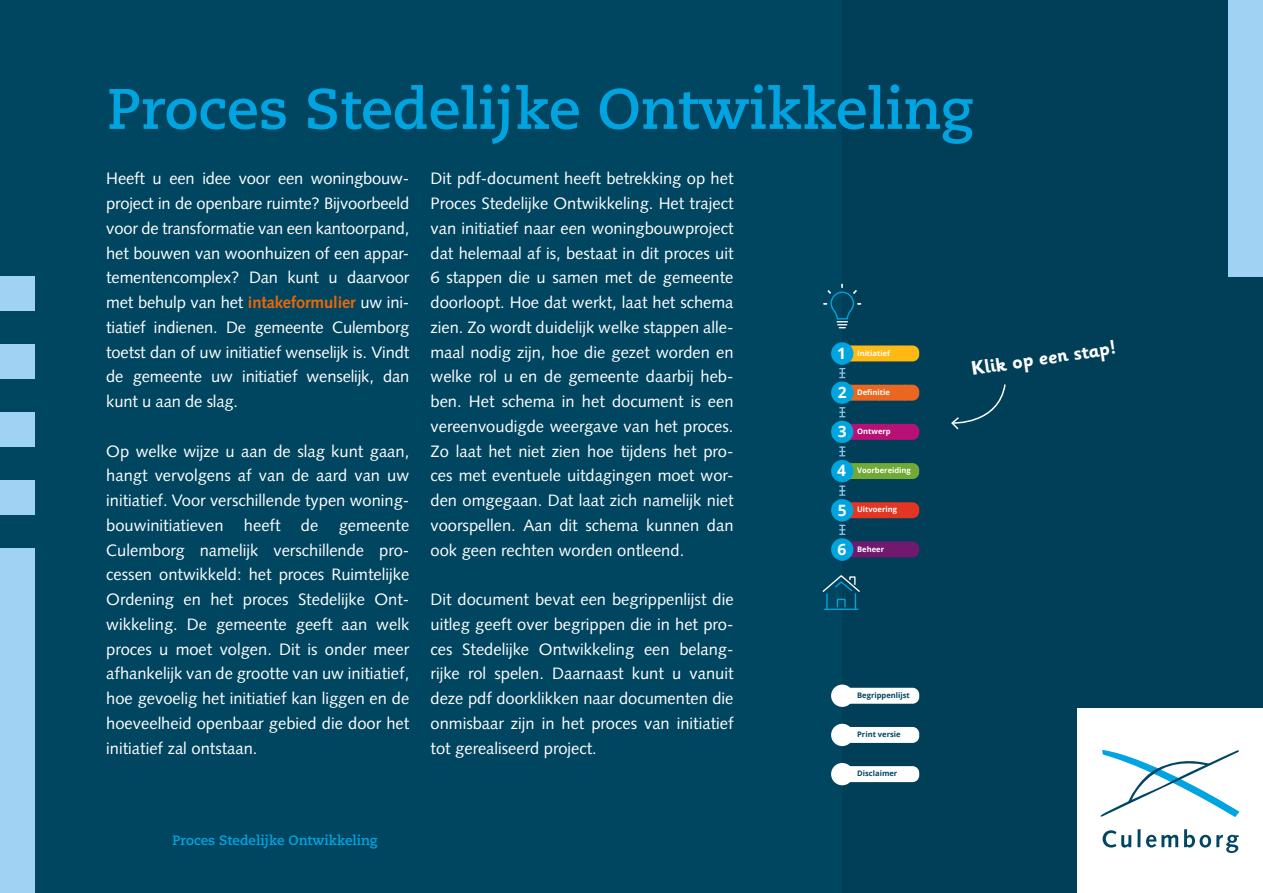
<style>
.page{position:relative;width:1263px;height:893px;background:#004661}
.page>*{position:absolute;margin:0;border:0;box-sizing:border-box;transform-origin:0 0}
.t1{font:700 57px "Caecilia LT Pro 75";color:#00a4e1}
.t2{font:700 19.5px "Sassoon Infant Std";color:#fff}
.t3{font:16.5px/24.8px "Syntax LT Std";color:#fff;text-align:justify}
.t4{font:700 15.6px "Open Sans";color:#fff}
.t5{font:700 13.5px "Caecilia LT Pro 75";color:#00a4e1}
.t6{font:700 7.65px "Open Sans";color:#fff}
.t7{font:700 7.65px "Open Sans";color:#004661}
.s1{font-weight:700;color:#ec6608}
.s2{font-size:15.6px}
</style>
<div class="page">
<div style="left:842px;top:0;width:421px;height:893px;background:#003f57"></div>
<div style="left:835px;top:345px;width:84px;height:16px;background:#feb913;border-radius:7px"></div>
<div style="left:835px;top:541px;width:84px;height:16px;background:#71196f;border-radius:7px"></div>
<div style="left:835px;top:502px;width:84px;height:16px;background:#e33521;border-radius:7px"></div>
<div style="left:835px;top:463px;width:84px;height:16px;background:#70a933;border-radius:7px"></div>
<div style="left:835px;top:424px;width:84px;height:16px;background:#b71175;border-radius:7px"></div>
<div style="left:835px;top:385px;width:84px;height:16px;background:#ea6721;border-radius:7px"></div>
<svg style="left:823px;top:284px;width:38px;height:44px"></svg>
<hr style="left:824px;top:609px;width:34px;height:1px;background:#bfbfbf">
<svg style="left:822px;top:575px;width:38px;height:34px"></svg>
<div style="left:831px;top:381px;width:22px;height:23px;background:#00a5df;border-radius:50%"></div>
<div style="left:831px;top:421px;width:22px;height:22px;background:#00a5df;border-radius:50%"></div>
<div style="left:831px;top:460px;width:22px;height:22px;background:#00a5df;border-radius:50%"></div>
<div style="left:831px;top:499px;width:22px;height:22px;background:#00a5df;border-radius:50%"></div>
<div style="left:831px;top:538px;width:22px;height:23px;background:#00a5df;border-radius:50%"></div>
<svg style="left:840px;top:525px;width:5px;height:10px"></svg>
<svg style="left:840px;top:368px;width:5px;height:10px"></svg>
<svg style="left:840px;top:407px;width:5px;height:10px"></svg>
<svg style="left:840px;top:446px;width:5px;height:10px"></svg>
<svg style="left:840px;top:485px;width:5px;height:11px"></svg>
<div style="left:831px;top:342px;width:22px;height:23px;background:#00a5df;border-radius:50%"></div>
<div style="left:835px;top:688px;width:84px;height:16px;background:#fff;border-radius:7px"></div>
<div style="left:835px;top:766px;width:84px;height:16px;background:#fff;border-radius:7px"></div>
<div style="left:835px;top:727px;width:84px;height:16px;background:#fff;border-radius:7px"></div>
<div style="left:831px;top:724px;width:22px;height:22px;background:#fff;border-radius:50%"></div>
<div style="left:831px;top:763px;width:22px;height:22px;background:#fff;border-radius:50%"></div>
<div style="left:831px;top:685px;width:22px;height:22px;background:#fff;border-radius:50%"></div>
<div style="left:1229px;top:0;width:34px;height:276px;background:#9fd2f3"></div>
<div style="left:0;top:276px;width:34px;height:34px;background:#9fd2f3"></div>
<div style="left:0;top:344px;width:34px;height:34px;background:#9fd2f3"></div>
<div style="left:0;top:412px;width:34px;height:34px;background:#9fd2f3"></div>
<div style="left:0;top:480px;width:34px;height:34px;background:#9fd2f3"></div>
<div style="left:0;top:549px;width:34px;height:344px;background:#9fd2f3"></div>
<div style="left:1077px;top:708px;width:186px;height:185px;background:#fff"></div>
<svg style="left:1102px;top:830px;width:29px;height:17px"></svg>
<hr style="left:1137px;top:829px;width:3px;height:18px;background:#004563">
<svg style="left:1146px;top:835px;width:32px;height:12px"></svg>
<svg style="left:1184px;top:829px;width:55px;height:24px"></svg>
<svg style="left:1100px;top:750px;width:139px;height:67px"></svg>
<svg style="left:951px;top:384px;width:55px;height:46px"></svg>
<h1 class="t1" style="left:107px;top:70px;width:868px">Proces Stedelijke Ontwikkeling</h1>
<p class="t3" style="left:106px;top:166px;width:304px">Heeft u een idee voor een woningbouw&shy;project in de openbare ruimte? Bijvoorbeeld voor de transformatie van een kantoorpand, het bouwen van woonhuizen of een appar&shy;tementencomplex? Dan kunt u daarvoor met behulp van het <span class="s1">intakeformulier</span> uw ini&shy;tiatief indienen. De gemeente Culemborg toetst dan of uw initiatief wenselijk is. Vindt de gemeente uw initiatief wenselijk, dan kunt u aan de slag.</p>
<p class="t3" style="left:106px;top:438px;width:304px">Op welke wijze u aan de slag kunt gaan, hangt vervolgens af van de aard van uw initiatief. Voor verschillende typen woning&shy;bouwinitiatieven heeft de gemeente Culemborg namelijk verschillende pro&shy;cessen ontwikkeld: het proces Ruimtelijke Ordening en het proces Stedelijke Ont&shy;wikkeling. De gemeente geeft aan welk proces u moet volgen. Dit is onder meer afhankelijk van de grootte van uw initiatief, hoe gevoelig het initiatief kan liggen en de hoeveelheid openbaar gebied die door het initiatief zal ontstaan.</p>
<p class="t3" style="left:431px;top:166px;width:304px">Dit pdf-document heeft betrekking op het Proces Stedelijke Ontwikkeling. Het traject van initiatief naar een woningbouwproject dat helemaal af is, bestaat in dit proces uit 6 stappen die u samen met de gemeente doorloopt. Hoe dat werkt, laat het schema zien. Zo wordt duidelijk welke stappen alle&shy;maal nodig zijn, hoe die gezet worden en welke rol u en de gemeente daarbij heb&shy;ben. Het schema in het document is een vereenvoudigde weergave van het proces.<br>Zo laat het niet zien hoe tijdens het pro&shy;ces met eventuele uitdagingen moet wor&shy;den omgegaan. Dat laat zich namelijk niet voorspellen. Aan dit schema kunnen dan ook geen rechten worden ontleend.</p>
<p class="t3" style="left:431px;top:587px;width:304px">Dit document bevat een begrippenlijst die uitleg geeft over begrippen die in het pro&shy;ces Stedelijke Ontwikkeling een belang&shy;rijke rol spelen. Daarnaast kunt u vanuit deze pdf doorklikken naar documenten die onmisbaar zijn in het proces van initiatief tot gerealiseerd project.</p>
<p class="t5" style="left:172px;top:831px;width:207px">Proces Stedelijke Ontwikkeling</p>
<p class="t4" style="left:837px;top:342px;width:10px">1</p>
<p class="t6" style="left:857px;top:347px;width:35px">Initiatief</p>
<p class="t6" style="left:838px;top:387px;width:54px"><span class="s2">2</span> Definitie</p>
<p class="t4" style="left:838px;top:420px;width:10px">3</p>
<p class="t4" style="left:837px;top:460px;width:10px">4</p>
<p class="t4" style="left:838px;top:499px;width:10px">5</p>
<p class="t4" style="left:837px;top:538px;width:10px">6</p>
<p class="t6" style="left:857px;top:426px;width:35px">Ontwerp</p>
<p class="t6" style="left:857px;top:465px;width:55px">Voorbereiding</p>
<p class="t6" style="left:857px;top:504px;width:41px">Uitvoering</p>
<p class="t6" style="left:857px;top:543px;width:28px">Beheer</p>
<p class="t7" style="left:857px;top:690px;width:54px">Begrippenlijst</p>
<p class="t7" style="left:857px;top:729px;width:45px">Print versie</p>
<p class="t7" style="left:857px;top:768px;width:42px">Disclaimer</p>
<p class="t2" style="left:970px;top:356px;width:148px;rotate:-8deg">Klik op een stap!</p>
</div>
